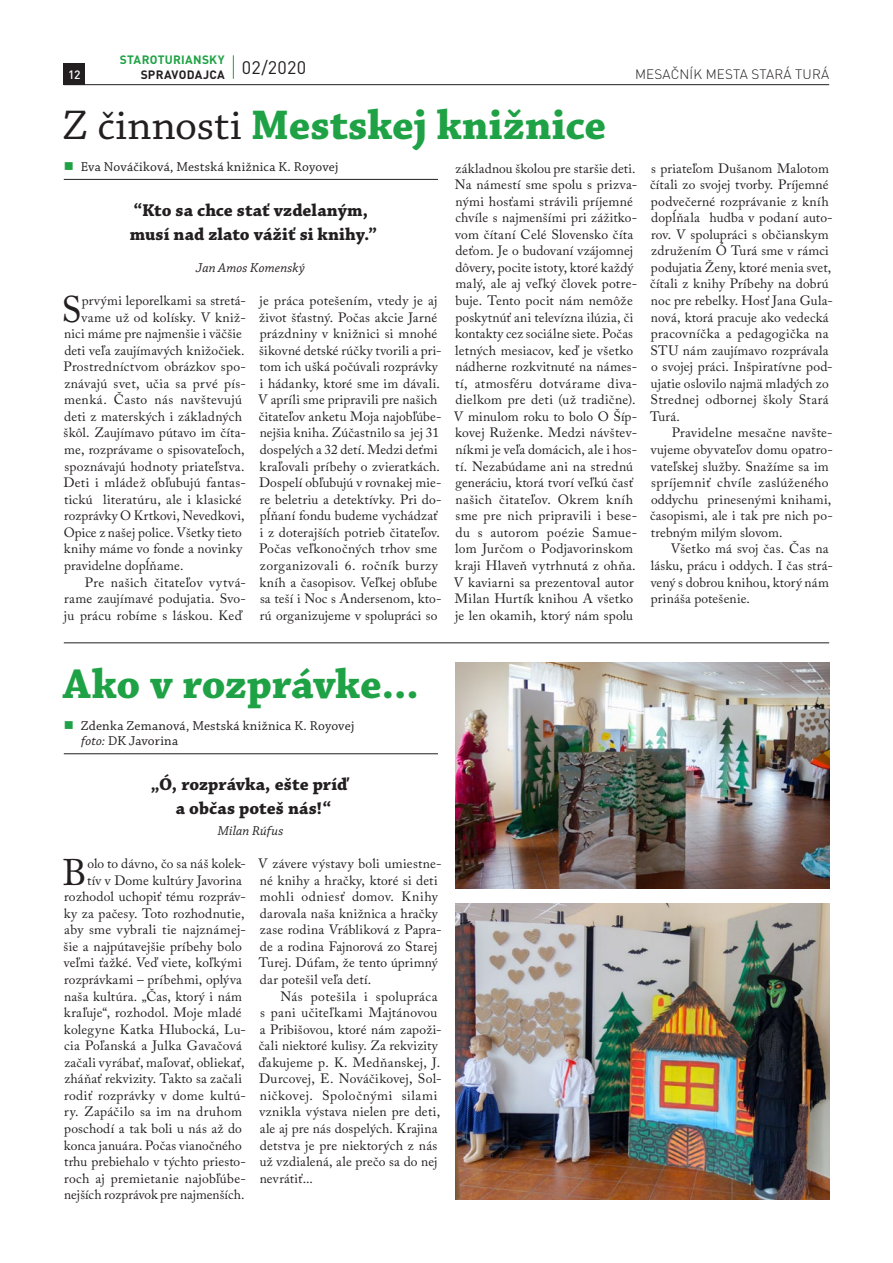
<style>
.page{position:relative;width:893px;height:1263px;background:#fff}
.page>*{position:absolute;margin:0;border:0;box-sizing:border-box;transform-origin:0 0}
.t1{font:700 43.5px "Chaparral Pro";letter-spacing:.005em;color:#1fa245}
.t2{font:36.75px "Adobe Caslon Pro";color:#231f20}
.t3{font:700 18px/24px "Chaparral Pro";letter-spacing:.005em;color:#231f20}
.t4{font:13.5px/16.5px "Adobe Caslon Pro";letter-spacing:.015em;color:#231f20}
.t5{font:13.5px/15px "Chaparral Pro";letter-spacing:.02em;color:#231f20}
.t6{font:italic 13.5px "Chaparral Pro";letter-spacing:.01em;color:#231f20}
.t7{font:300 13.5px "DIN Pro";letter-spacing:.01em;color:#231f20}
.t8{font:700 12px/14.4px "DIN Pro";letter-spacing:.02em;color:#1fa245}
.t9{font:500 12px "DIN Pro";color:#fff}
.s1{color:#231f20}
.s2{font-weight:400;color:#231f20}
.s3{color:#1fa245}
.s4{font-style:italic}
</style>
<div class="page">
<div style="left:64px;top:64px;width:21px;height:21px;background:#231f20"></div>
<hr style="left:64px;top:84px;width:765px;height:1px;background:#231f20">
<svg style="left:233px;top:55px;width:1px;height:24px"></svg>
<hr style="left:64px;top:179px;width:374px;height:1px;background:#231f20">
<hr style="left:64px;top:753px;width:374px;height:1px;background:#231f20">
<hr style="left:64px;top:642px;width:765px;height:1px;background:#231f20">
<img style="left:455px;top:663px;width:374px;height:226px">
<img style="left:455px;top:904px;width:374px;height:295px">
<p class="t8" style="left:141px;top:52px;width:167px;text-indent:-21px">STAROTURIANSKY<br><span class="s1">SPRAVODAJCA</span> <sup>02/2020</sup></p>
<h1 class="t1" style="left:62px;top:99px;width:545px"><span class="s2">Z činnosti</span> Mestskej knižnice</h1>
<p class="t5" style="left:64px;top:159px;width:276px"><span class="s3">■</span> Eva Nováčiková, Mestská knižnica K. Royovej</p>
<h3 class="t3" style="left:130px;top:199px;width:249px">“Kto sa chce stať vzdelaným, musí nad zlato vážiť si knihy.”</h3>
<p class="t6" style="left:196px;top:260px;width:110px">Jan Amos Komenský</p>
<h2 class="t2" style="left:61px;top:287px;width:22px">S</h2>
<p class="t4" style="left:82px;top:292px;width:166px">prvými leporelkami sa stretá-</p>
<p class="t9" style="left:68px;top:67px;width:14px">12</p>
<p class="t7" style="left:635px;top:65px;width:195px">MESAČNÍK MESTA STARÁ TURÁ</p>
<p class="t4" style="left:454px;top:160px;width:185px">základnou školou pre staršie deti.<br>Na námestí sme spolu s prizva&shy;nými hosťami strávili príjemné chvíle s najmenšími pri zážitko&shy;vom čítaní Celé Slovensko číta deťom. Je o budovaní vzájomnej dôvery, pocite istoty, ktoré každý malý, ale aj veľký človek potre&shy;buje. Tento pocit nám nemôže poskytnúť ani televízna ilúzia, či kontakty cez sociálne siete. Počas letných mesiacov, keď je všetko nádherne rozkvitnuté na námes&shy;tí, atmosféru dotvárame diva&shy;dielkom pre deti (už tradične).<br>V minulom roku to bolo O Šíp&shy;kovej Ruženke. Medzi návštev&shy;níkmi je veľa domácich, ale i hos&shy;tí. Nezabúdame ani na strednú generáciu, ktorá tvorí veľkú časť našich čitateľov. Okrem kníh sme pre nich pripravili i bese&shy;du s autorom poézie Samue&shy;lom Jurčom o Podjavorinskom kraji Hlaveň vytrhnutá z ohňa.<br>V kaviarni sa prezentoval autor<br>Milan Hurtík knihou A všetko je len okamih, ktorý nám spolu</p>
<p class="t4" style="left:650px;top:160px;width:184px">s priateľom Dušanom Malotom čítali zo svojej tvorby. Príjemné podvečerné rozprávanie z kníh dopĺňala hudba v podaní auto&shy;rov. V spolupráci s občianskym združením Ó Turá sme v rámci podujatia Ženy, ktoré menia svet, čítali z knihy Príbehy na dobrú noc pre rebelky. Hosť Jana Gula&shy;nová, ktorá pracuje ako vedecká pracovníčka a pedagogička na<br>STU nám zaujímavo rozprávala o svojej práci. Inšpiratívne pod&shy;ujatie oslovilo najmä mladých zo<br>Strednej odbornej školy Stará<br>Turá.</p>
<p class="t4" style="left:258px;top:292px;width:185px">je práca potešením, vtedy je aj život šťastný. Počas akcie Jarné prázdniny v knižnici si mnohé šikovné detské rúčky tvorili a pri&shy;tom ich ušká počúvali rozprávky i hádanky, ktoré sme im dávali.<br>V apríli sme pripravili pre našich čitateľov anketu Moja najobľúbe&shy;nejšia kniha. Zúčastnilo sa jej 31 dospelých a 32 detí. Medzi deťmi kraľovali príbehy o zvieratkách.<br>Dospelí obľubujú v rovnakej mie&shy;re beletriu a detektívky. Pri do&shy;pĺňaní fondu budeme vychádzať i z doterajších potrieb čitateľov.<br>Počas veľkonočných trhov sme zorganizovali 6. ročník burzy kníh a časopisov. Veľkej obľube sa teší i Noc s Andersenom, kto&shy;rú organizujeme v spolupráci so</p>
<p class="t4" style="left:82px;top:309px;width:166px">vame už od kolísky. V kniž-</p>
<p class="t4" style="left:64px;top:325px;width:179px">nici máme pre najmenšie i väčšie</p>
<p class="t4" style="left:64px;top:342px;width:182px">deti veľa zaujímavých knižočiek.</p>
<p class="t4" style="left:64px;top:358px;width:184px">Prostredníctvom obrázkov spo-</p>
<p class="t4" style="left:64px;top:375px;width:183px">znávajú svet, učia sa prvé pís-</p>
<p class="t4" style="left:64px;top:391px;width:179px">menká. Často nás navštevujú</p>
<p class="t4" style="left:64px;top:408px;width:179px">deti z materských i základných</p>
<p class="t4" style="left:64px;top:425px;width:184px">škôl. Zaujímavo pútavo im číta-</p>
<p class="t4" style="left:64px;top:441px;width:182px">me, rozprávame o spisovateľoch,</p>
<p class="t4" style="left:64px;top:458px;width:182px">spoznávajú hodnoty priateľstva.</p>
<p class="t4" style="left:63px;top:474px;width:184px">Deti i mládež obľubujú fantas-</p>
<p class="t4" style="left:64px;top:491px;width:179px">tickú literatúru, ale i klasické</p>
<p class="t4" style="left:64px;top:507px;width:182px">rozprávky O Krtkovi, Nevedkovi,</p>
<p class="t4" style="left:64px;top:524px;width:180px">Opice z našej police. Všetky tieto</p>
<p class="t4" style="left:64px;top:540px;width:180px">knihy máme vo fonde a novinky</p>
<p class="t4" style="left:64px;top:557px;width:121px">pravidelne dopĺňame.</p>
<p class="t4" style="left:85px;top:574px;width:163px">Pre našich čitateľov vytvá-</p>
<p class="t4" style="left:64px;top:590px;width:183px">rame zaujímavé podujatia. Svo-</p>
<p class="t4" style="left:64px;top:607px;width:179px">ju prácu robíme s láskou. Keď</p>
<p class="t4" style="left:650px;top:425px;width:184px;text-indent:22px">Pravidelne mesačne navšte&shy;vujeme obyvateľov domu opatro&shy;vateľskej služby. Snažíme sa im spríjemniť chvíle zaslúženého oddychu prinesenými knihami, časopismi, ale i tak pre nich po&shy;trebným milým slovom.</p>
<p class="t4" style="left:651px;top:540px;width:184px;text-indent:20px">Všetko má svoj čas. Čas na lásku, prácu i oddych. I čas strá&shy;vený s dobrou knihou, ktorý nám prináša potešenie.</p>
<h1 class="t1" style="left:63px;top:658px;width:357px">Ako v rozprávke...</h1>
<p class="t5" style="left:81px;top:719px;width:275px;text-indent:-17px"><span class="s3">■</span> Zdenka Zemanová, Mestská knižnica K. Royovej <span class="s4">foto:</span> DK Javorina</p>
<h3 class="t3" style="left:151px;top:773px;width:200px;text-align:center">„Ó, rozprávka, ešte príď a občas poteš nás!“</h3>
<p class="t6" style="left:218px;top:823px;width:67px">Milan Rúfus</p>
<h2 class="t2" style="left:63px;top:850px;width:26px">B</h2>
<p class="t4" style="left:87px;top:855px;width:160px">olo to dávno, čo sa náš kolek-</p>
<p class="t4" style="left:258px;top:855px;width:185px">V závere výstavy boli umiestne&shy;né knihy a hračky, ktoré si deti mohli odniesť domov. Knihy darovala naša knižnica a hračky zase rodina Vrábliková z Papra&shy;de a rodina Fajnorová zo Starej<br>Turej. Dúfam, že tento úprimný dar potešil veľa detí.</p>
<p class="t4" style="left:258px;top:987px;width:185px;text-indent:22px">Nás potešila i spolupráca s pani učiteľkami Majtánovou a Pribišovou, ktoré nám zapoži&shy;čali niektoré kulisy. Za rekvizity ďakujeme p. K. Medňanskej, J.<br>Durcovej, E. Nováčikovej, Sol&shy;ničkovej. Spoločnými silami vznikla výstava nielen pre deti, ale aj pre nás dospelých. Krajina detstva je pre niektorých z nás už vzdialená, ale prečo sa do nej nevrátiť...</p>
<p class="t4" style="left:87px;top:872px;width:156px">tív v Dome kultúry Javorina</p>
<p class="t4" style="left:64px;top:888px;width:183px">rozhodol uchopiť tému rozpráv-</p>
<p class="t4" style="left:64px;top:905px;width:182px">ky za pačesy. Toto rozhodnutie,</p>
<p class="t4" style="left:64px;top:921px;width:183px">aby sme vybrali tie najznámej-</p>
<p class="t4" style="left:64px;top:938px;width:180px">šie a najpútavejšie príbehy bolo</p>
<p class="t4" style="left:64px;top:954px;width:180px">veľmi ťažké. Veď viete, koľkými</p>
<p class="t4" style="left:64px;top:971px;width:179px">rozprávkami – príbehmi, oplýva</p>
<p class="t4" style="left:64px;top:987px;width:179px">naša kultúra. „Čas, ktorý i nám</p>
<p class="t4" style="left:64px;top:1004px;width:179px">kraľuje“, rozhodol. Moje mladé</p>
<p class="t4" style="left:64px;top:1021px;width:184px">kolegyne Katka Hlubocká, Lu-</p>
<p class="t4" style="left:64px;top:1037px;width:179px">cia Poľanská a Julka Gavačová</p>
<p class="t4" style="left:64px;top:1054px;width:182px">začali vyrábať, maľovať, obliekať,</p>
<p class="t4" style="left:64px;top:1070px;width:179px">zháňať rekvizity. Takto sa začali</p>
<p class="t4" style="left:64px;top:1087px;width:183px">rodiť rozprávky v dome kultú-</p>
<p class="t4" style="left:64px;top:1103px;width:179px">ry. Zapáčilo sa im na druhom</p>
<p class="t4" style="left:64px;top:1120px;width:179px">poschodí a tak boli u nás až do</p>
<p class="t4" style="left:64px;top:1136px;width:179px">konca januára. Počas vianočného</p>
<p class="t4" style="left:64px;top:1153px;width:183px">trhu prebiehalo v týchto priesto-</p>
<p class="t4" style="left:64px;top:1170px;width:183px">roch aj premietanie najobľúbe-</p>
<p class="t4" style="left:64px;top:1186px;width:182px">nejších rozprávok pre najmenších.</p>
</div>
